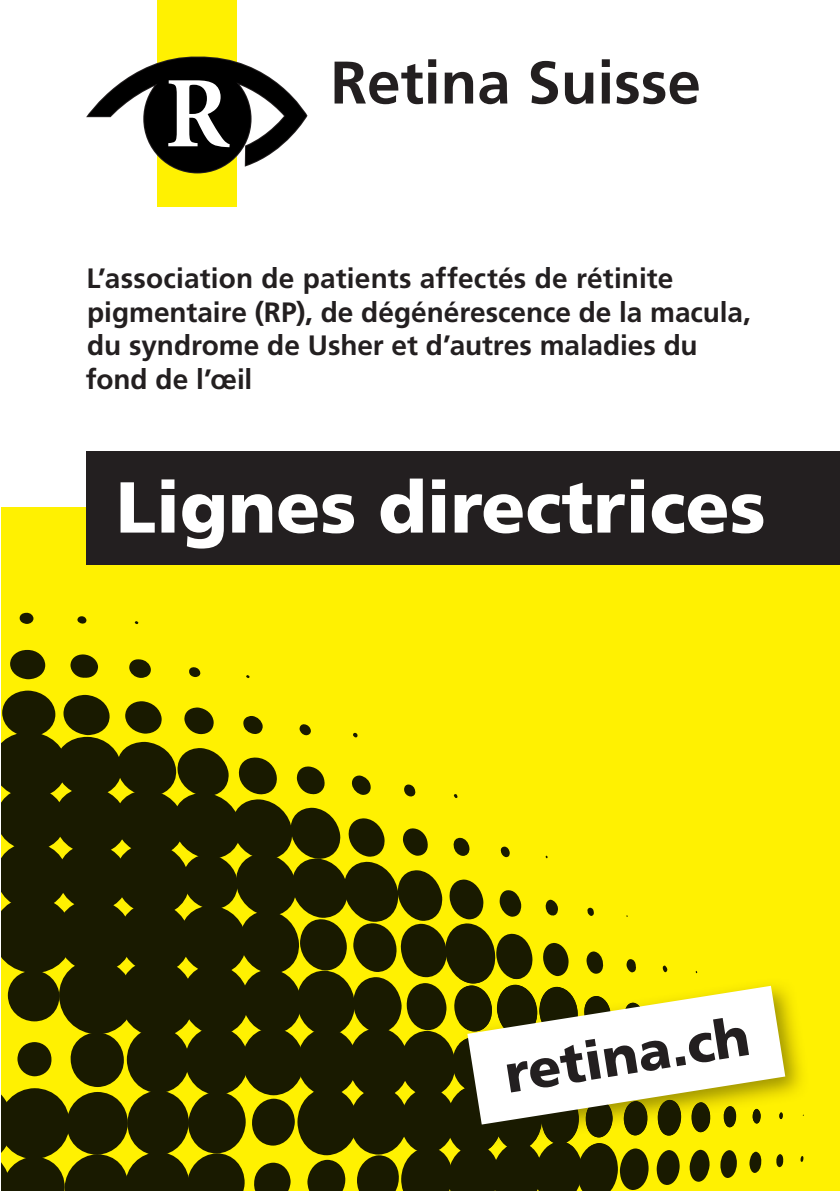
<style>
.page{position:relative;width:840px;height:1191px;background:#fff}
.page>*{position:absolute;margin:0;border:0;box-sizing:border-box;transform-origin:0 0}
.t1{font:900 72px "Frutiger";color:#fff}
.t2{font:700 60px "Frutiger";color:#231f20}
.t3{font:900 54px "Frutiger";color:#231f20}
.t4{font:700 28px/33.6px "Frutiger";color:#231f20}
</style>
<div class="page">
<div style="left:157px;top:25px;width:79px;height:181px;background:#fff101"></div>
<div style="left:157px;top:0;width:80px;height:38px;background:#fff101"></div>
<div style="left:1px;top:507px;width:838px;height:684px;background:#fff101"></div>
<svg style="left:86px;top:56px;width:222px;height:118px"></svg>
<div style="left:86px;top:451px;width:753px;height:113px;background:#231f20"></div>
<div style="left:20px;top:612px;width:13px;height:12px;background:#191a00;border-radius:50%"></div>
<div style="left:77px;top:616px;width:9px;height:7px;background:#191a00;border-radius:50%"></div>
<div style="left:10px;top:650px;width:35px;height:29px;background:#191a00;border-radius:50%"></div>
<div style="left:70px;top:654px;width:28px;height:24px;background:#191a00;border-radius:50%"></div>
<svg style="left:129px;top:659px;width:22px;height:19px"></svg>
<svg style="left:189px;top:667px;width:12px;height:10px"></svg>
<div style="left:2px;top:690px;width:54px;height:46px;background:#191a00;border-radius:50%"></div>
<div style="left:63px;top:695px;width:47px;height:40px;background:#191a00;border-radius:50%"></div>
<div style="left:125px;top:701px;width:37px;height:33px;background:#191a00;border-radius:50%"></div>
<svg style="left:184px;top:707px;width:30px;height:27px"></svg>
<svg style="left:626px;top:959px;width:10px;height:13px"></svg>
<svg style="left:662px;top:965px;width:5px;height:7px"></svg>
<div style="left:619px;top:1148px;width:29px;height:42px;background:#191a00;border-radius:50%"></div>
<div style="left:656px;top:1150px;width:23px;height:35px;background:#191a00;border-radius:50%"></div>
<div style="left:689px;top:1149px;width:20px;height:33px;background:#191a00;border-radius:50%"></div>
<div style="left:719px;top:1150px;width:17px;height:28px;background:#191a00;border-radius:50%"></div>
<div style="left:749px;top:1151px;width:12px;height:22px;background:#191a00;border-radius:50%"></div>
<svg style="left:775px;top:1154px;width:8px;height:13px"></svg>
<svg style="left:800px;top:1156px;width:3px;height:6px"></svg>
<img style="left:625px;top:991px;width:179px;height:145px">
<img style="left:623px;top:1101px;width:24px;height:34px;border-radius:50%">
<img style="left:657px;top:1124px;width:24px;height:11px">
<img style="left:690px;top:1124px;width:20px;height:8px">
<img style="left:723px;top:1124px;width:12px;height:3px">
<svg style="left:617px;top:985px;width:167px;height:139px;fill:#fff"></svg>
<svg style="left:1px;top:715px;width:616px;height:476px"></svg>
<h2 class="t2" style="left:330px;top:58px;width:372px">Retina Suisse</h2>
<p class="t4" style="left:86px;top:264px;width:666px">L’association de patients affectés de rétinite pigmentaire (RP), de dégénérescence de la macula, du syndrome de Usher et d’autres maladies du fond de l’œil</p>
<h1 class="t1" style="left:116px;top:478px;width:651px">Lignes directrices</h1>
<h3 class="t3" style="left:501px;top:1053px;width:248px;rotate:-9deg">retina.ch</h3>
</div>
